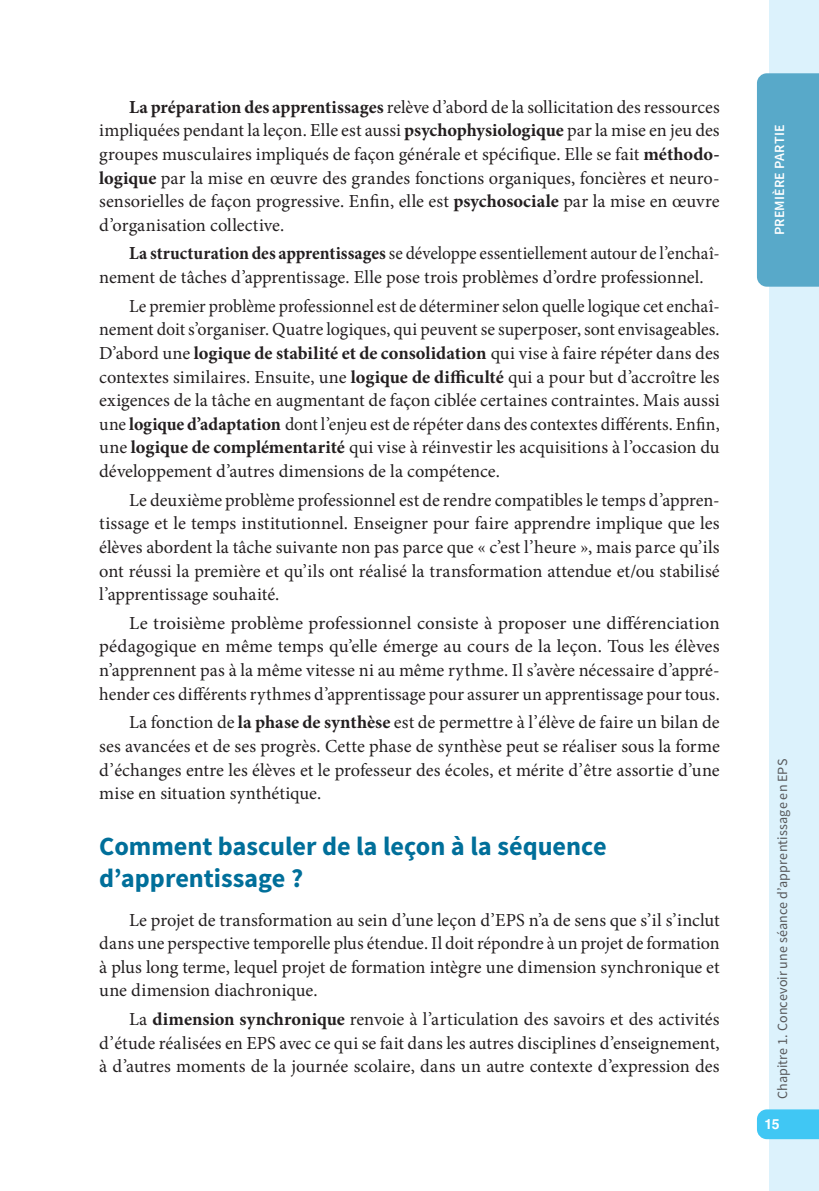
<style>
.page{position:relative;width:819px;height:1191px;background:#fff}
.page>*{position:absolute;margin:0;border:0;box-sizing:border-box;transform-origin:0 0}
.t1{font:700 26.25px/31.5px "Source Sans Pro";color:#006f9a}
.t2{font:18.38px/23.6px "Minion Pro";color:#231f20;text-align:justify}
.t3{font:18.38px/23.6px "Minion Pro";color:#231f20;text-align:justify;scale:.96 1}
.t4{font:18.38px/23.6px "Minion Pro";color:#231f20;scale:.95 1}
.t5{font:14px "Source Sans Pro";letter-spacing:.01em;color:#57585a}
.t6{font:600 14px "Source Sans Pro";letter-spacing:.01em;color:#fff}
.t7{font:700 14px "Helvetica LT Std";color:#fff}
.s1{font-weight:700}
</style>
<div class="page">
<div style="left:769px;top:0;width:50px;height:1191px;background:#dcf2fc"></div>
<div style="left:757px;top:73px;width:62px;height:214px;background:#58a9c9"></div>
<div style="left:757px;top:1109px;width:62px;height:30px;background:#40c7f4"></div>
<p class="t2" style="left:99px;top:95px;width:622px;text-indent:30px"><span class="s1">La préparation des apprentissages</span> relève d’abord de la sollicitation des ressources impliquées pendant la leçon. Elle est aussi <span class="s1">psychophysiologique</span> par la mise en jeu des groupes musculaires impliqués de façon générale et spécifique. Elle se fait <span class="s1">méthodo&shy;logique</span> par la mise en œuvre des grandes fonctions organiques, foncières et neuro&shy;sensorielles de façon progressive. Enfin, elle est <span class="s1">psychosociale</span> par la mise en œuvre d’organisation collective.</p>
<p class="t4" style="left:99px;top:242px;width:654px;text-indent:30px"><span class="s1">La structuration des apprentissages</span> se développe essentiellement autour de l’enchaî&shy;nement de tâches d’apprentissage. Elle pose trois problèmes d’ordre professionnel.</p>
<p class="t3" style="left:99px;top:294px;width:647px;text-indent:30px">Le premier problème professionnel est de déterminer selon quelle logique cet enchaî&shy;nement doit s’organiser. Quatre logiques, qui peuvent se superposer, sont envisageables.<br>D’abord une <span class="s1">logique de stabilité et de consolidation</span> qui vise à faire répéter dans des contextes similaires. Ensuite, une <span class="s1">logique de difficulté</span> qui a pour but d’accroître les exigences de la tâche en augmentant de façon ciblée certaines contraintes. Mais aussi une <span class="s1">logique d’adaptation</span> dont l’enjeu est de répéter dans des contextes différents. Enfin, une <span class="s1">logique de complémentarité</span> qui vise à réinvestir les acquisitions à l’occasion du développement d’autres dimensions de la compétence.</p>
<p class="t2" style="left:99px;top:488px;width:622px;text-indent:30px">Le deuxième problème professionnel est de rendre compatibles le temps d’appren&shy;tissage et le temps institutionnel. Enseigner pour faire apprendre implique que les élèves abordent la tâche suivante non pas parce que « c’est l’heure », mais parce qu’ils ont réussi la première et qu’ils ont réalisé la transformation attendue et/ou stabilisé l’apprentissage souhaité.</p>
<p class="t2" style="left:99px;top:611px;width:622px;text-indent:30px">Le troisième problème professionnel consiste à proposer une différenciation pédagogique en même temps qu’elle émerge au cours de la leçon. Tous les élèves n’apprennent pas à la même vitesse ni au même rythme. Il s’avère nécessaire d’appré&shy;hender ces différents rythmes d’apprentissage pour assurer un apprentissage pour tous.</p>
<p class="t2" style="left:99px;top:710px;width:622px;text-indent:30px">La fonction de <span class="s1">la phase de synthèse</span> est de permettre à l’élève de faire un bilan de ses avancées et de ses progrès. Cette phase de synthèse peut se réaliser sous la forme d’échanges entre les élèves et le professeur des écoles, et mérite d’être assortie d’une mise en situation synthétique.</p>
<h1 class="t1" style="left:99px;top:832px;width:509px">Comment basculer de la leçon à la séquence d’apprentissage ?</h1>
<p class="t2" style="left:99px;top:908px;width:622px;text-indent:30px">Le projet de transformation au sein d’une leçon d’EPS n’a de sens que s’il s’inclut dans une perspective temporelle plus étendue. Il doit répondre à un projet de formation à plus long terme, lequel projet de formation intègre une dimension synchronique et une dimension diachronique.</p>
<p class="t2" style="left:99px;top:1007px;width:622px;text-indent:30px">La <span class="s1">dimension synchronique</span> renvoie à l’articulation des savoirs et des activités d’étude réalisées en EPS avec ce qui se fait dans les autres disciplines d’enseignement, à d’autres moments de la journée scolaire, dans un autre contexte d’expression des</p>
<p class="t6" style="left:770px;top:235px;width:110px;rotate:-90deg">Premi ère Partie</p>
<p class="t5" style="left:774px;top:1099px;width:342px;rotate:-90deg">Chapitre 1. Concevoir une séance d’apprentissage en EPS</p>
<p class="t7" style="left:764px;top:1115px;width:17px">15</p>
</div>
